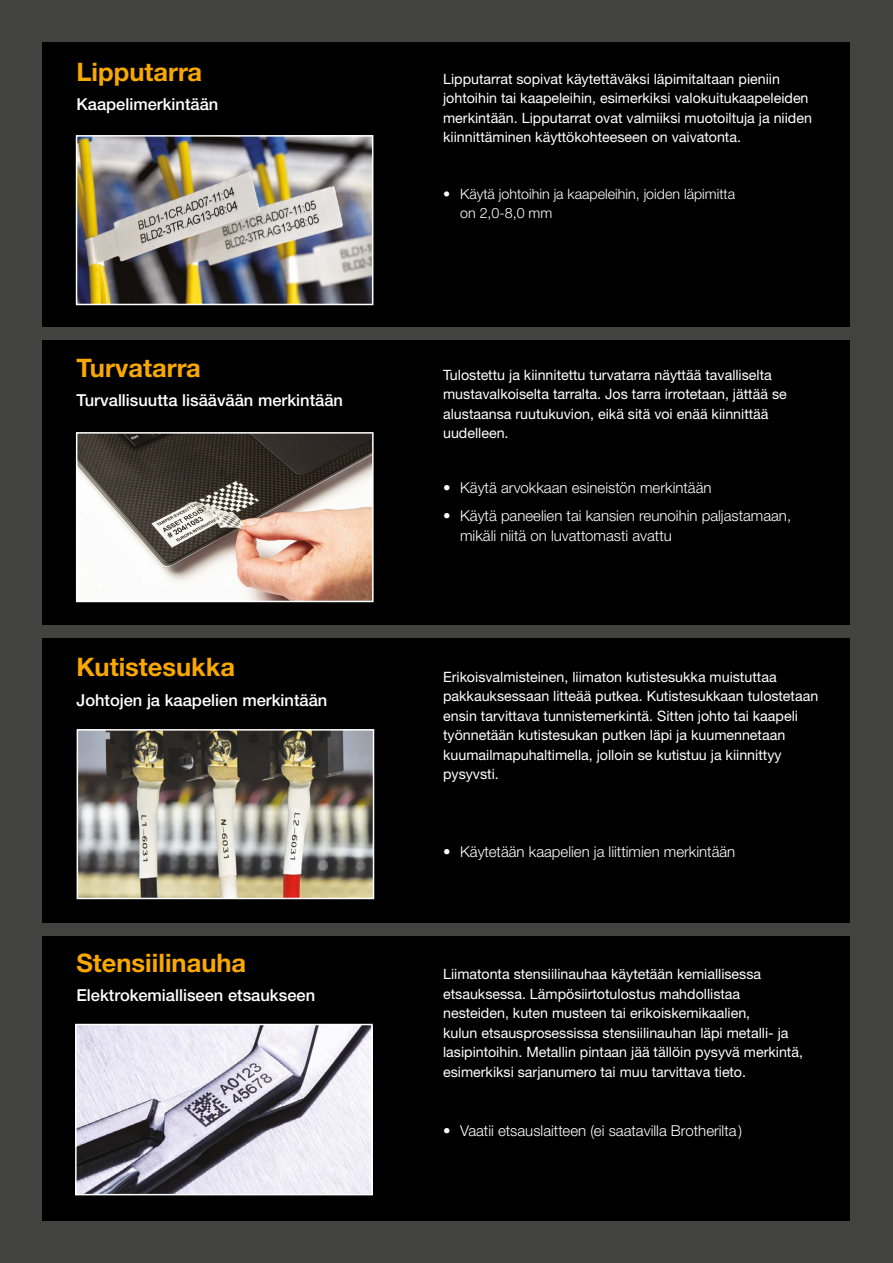
<style>
.page{position:relative;width:893px;height:1263px;background:#424241}
.page>*{position:absolute;margin:0;border:0;box-sizing:border-box;transform-origin:0 0}
.t1{font:700 25.5px "Helvetica Neue LTW1 G";color:#f8a800}
.t2{font:500 16.5px "Helvetica Neue LTW1 G";color:#fff}
.t3{font:300 15px/19.5px "Helvetica Neue LTW1 G";color:#fff}
.t4{font:14.25px/19.5px "Helvetica Neue LTW1 G";color:#fff}
.t5{font:300 14.25px/19.5px "Helvetica Neue LTW1 G";color:#fff}
</style>
<div class="page">
<div style="left:43px;top:340px;width:807px;height:285px;background:#000"></div>
<div style="left:43px;top:638px;width:807px;height:285px;background:#000"></div>
<div style="left:43px;top:43px;width:807px;height:284px;background:#000"></div>
<img style="left:79px;top:138px;width:291px;height:164px">
<div style="left:76px;top:135px;width:297px;height:170px;border:2px solid #fff"></div>
<img style="left:79px;top:435px;width:292px;height:164px">
<div style="left:76px;top:432px;width:298px;height:170px;border:2px solid #fff"></div>
<img style="left:80px;top:732px;width:291px;height:164px">
<div style="left:77px;top:729px;width:297px;height:170px;border:2px solid #fff"></div>
<div style="left:43px;top:935px;width:807px;height:285px;background:#000"></div>
<img style="left:78px;top:1027px;width:292px;height:165px">
<div style="left:75px;top:1024px;width:298px;height:171px;border:2px solid #fff"></div>
<h1 class="t1" style="left:77px;top:56px;width:127px">Lipputarra</h1>
<p class="t2" style="left:77px;top:95px;width:143px">Kaapelimerkintään</p>
<h1 class="t1" style="left:77px;top:352px;width:126px">Turvatarra</h1>
<p class="t2" style="left:77px;top:391px;width:268px">Turvallisuutta lisäävään merkintään</p>
<h1 class="t1" style="left:77px;top:651px;width:160px">Kutistesukka</h1>
<p class="t2" style="left:77px;top:690px;width:252px">Johtojen ja kaapelien merkintään</p>
<h1 class="t1" style="left:77px;top:947px;width:171px">Stensiilinauha</h1>
<p class="t2" style="left:77px;top:985px;width:240px">Elektrokemialliseen etsaukseen</p>
<p class="t4" style="left:443px;top:69px;width:370px">Lipputarrat sopivat käytettäväksi läpimitaltaan pieniin johtoihin tai kaapeleihin, esimerkiksi valokuitukaapeleiden merkintään. Lipputarrat ovat valmiiksi muotoiltuja ja niiden kiinnittäminen käyttökohteeseen on vaivatonta.</p>
<p class="t5" style="left:460px;top:184px;width:277px;text-indent:-17px">• Käytä johtoihin ja kaapeleihin, joiden läpimitta on 2,0-8,0 mm</p>
<p class="t4" style="left:443px;top:365px;width:345px">Tulostettu ja kiinnitettu turvatarra näyttää tavalliselta mustavalkoiselta tarralta. Jos tarra irrotetaan, jättää se alustaansa ruutukuvion, eikä sitä voi enää kiinnittää uudelleen.</p>
<p class="t3" style="left:443px;top:478px;width:270px">• Käytä arvokkaan esineistön merkintään</p>
<p class="t3" style="left:460px;top:506px;width:333px;text-indent:-17px">• Käytä paneelien tai kansien reunoihin paljastamaan, mikäli niitä on luvattomasti avattu</p>
<p class="t4" style="left:443px;top:667px;width:377px">Erikoisvalmisteinen, liimaton kutistesukka muistuttaa pakkauksessaan litteää putkea. Kutistesukkaan tulostetaan ensin tarvittava tunnistemerkintä. Sitten johto tai kaapeli työnnetään kutistesukan putken läpi ja kuumennetaan kuumailmapuhaltimella, jolloin se kutistuu ja kiinnittyy pysyvsti.</p>
<p class="t3" style="left:443px;top:842px;width:294px">• Käytetään kaapelien ja liittimien merkintään</p>
<p class="t4" style="left:443px;top:964px;width:361px">Liimatonta stensiilinauhaa käytetään kemiallisessa etsauksessa. Lämpösiirtotulostus mahdollistaa nesteiden, kuten musteen tai erikoiskemikaalien,<br>kulun etsausprosessissa stensiilinauhan läpi metalli- ja lasipintoihin. Metallin pintaan jää tällöin pysyvä merkintä, esimerkiksi sarjanumero tai muu tarvittava tieto.</p>
<p class="t3" style="left:443px;top:1121px;width:300px">• Vaatii etsauslaitteen (ei saatavilla Brotherilta)</p>
</div>
